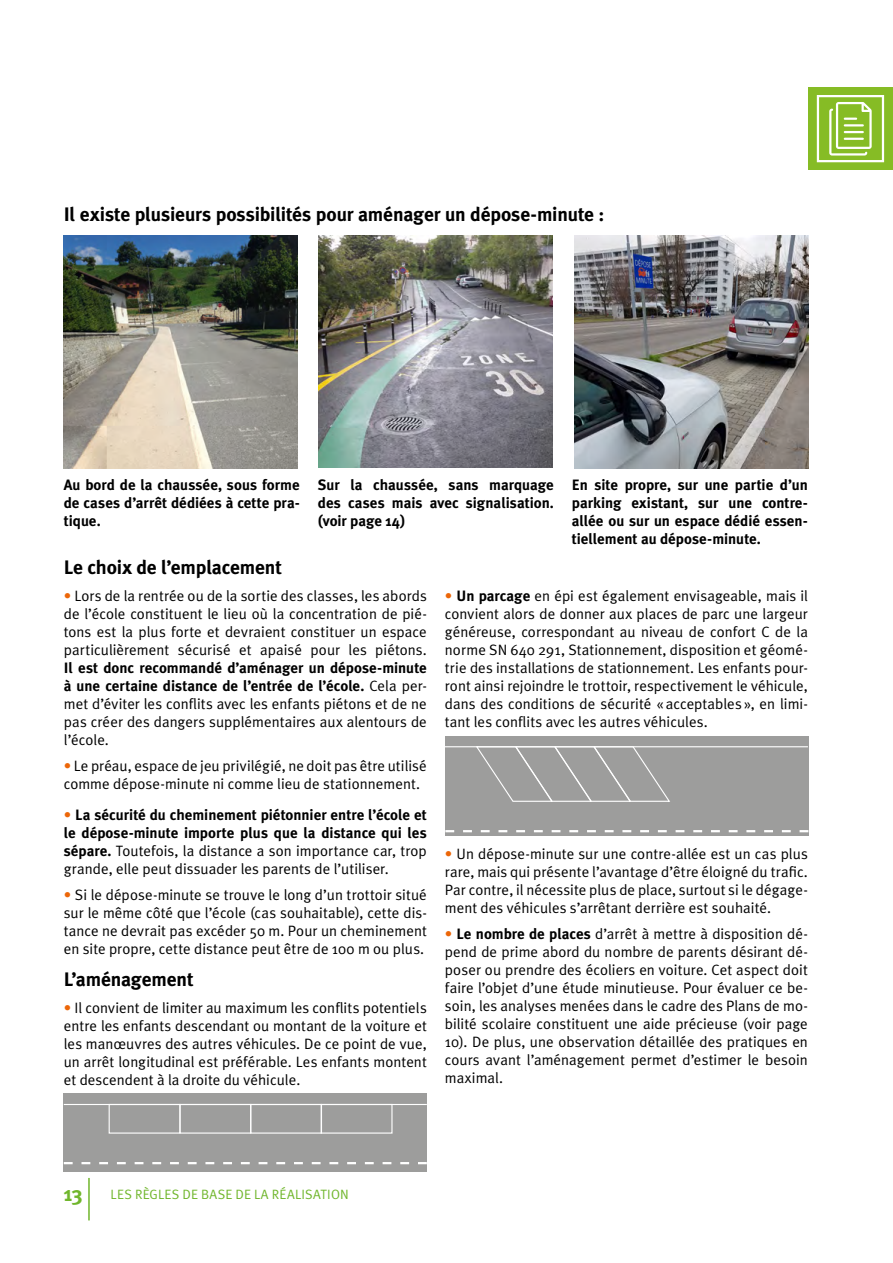
<style>
.page{position:relative;width:893px;height:1263px;background:#fff}
.page>*{position:absolute;margin:0;border:0;box-sizing:border-box;transform-origin:0 0}
.t1{font:700 21px "Meta Plus";color:#70b62c}
.t2{font:700 19.5px "Meta Plus";letter-spacing:-.01em;color:#000}
.t3{font:15px/18px "Meta Plus Normal";letter-spacing:.005em;color:#000;text-align:justify}
.t4{font:700 15px/18px "Meta Plus";color:#000;text-align:justify}
.t5{font:13.5px "Meta Plus Normal";letter-spacing:.015em;color:#70b62c}
.s1{color:#ec6608}
.s2{font-family:"Meta Plus Normal";font-weight:400}
.s3{font-family:"Meta Plus Normal";font-weight:400;color:#ec6608}
.s4{font-family:"Meta Plus";font-weight:700}
</style>
<div class="page">
<div style="left:808px;top:87px;width:85px;height:83px;background:#86bc25"></div>
<hr style="left:88px;top:1178px;width:2px;height:42px;background:#70b62c">
<img style="left:64px;top:236px;width:234px;height:232px">
<img style="left:574px;top:236px;width:234px;height:232px">
<img style="left:319px;top:235px;width:234px;height:233px">
<div style="left:817px;top:95px;width:67px;height:67px;border:2px solid #fff"></div>
<svg style="left:829px;top:102px;width:43px;height:54px"></svg>
<div style="left:64px;top:1093px;width:363px;height:78px;background:#9d9d9c"></div>
<div style="left:109px;top:1104px;width:72px;height:29px;border:1px solid #fff"></div>
<div style="left:179px;top:1104px;width:72px;height:29px;border:1px solid #fff"></div>
<div style="left:250px;top:1104px;width:72px;height:29px;border:1px solid #fff"></div>
<div style="left:321px;top:1104px;width:72px;height:29px;border:1px solid #fff"></div>
<hr style="left:64px;top:1104px;width:363px;height:1px;background:#fff">
<svg style="left:64px;top:1162px;width:363px;height:2px"></svg>
<div style="left:445px;top:736px;width:363px;height:100px;background:#9d9d9c"></div>
<hr style="left:444px;top:746px;width:364px;height:1px;background:#fff">
<svg style="left:475px;top:746px;width:196px;height:56px"></svg>
<svg style="left:445px;top:830px;width:363px;height:2px"></svg>
<h2 class="t2" style="left:64px;top:203px;width:542px">Il existe plusieurs possibilités pour aménager un dépose-minute :</h2>
<p class="t4" style="left:64px;top:476px;width:238px">Au bord de la chaussée, sous forme de cases d’arrêt dédiées à cette pra&shy;tique.</p>
<p class="t4" style="left:318px;top:476px;width:238px">Sur la chaussée, sans marquage des cases mais avec signalisation. (voir page 14)</p>
<p class="t4" style="left:572px;top:476px;width:238px">En site propre, sur une partie d’un parking existant, sur une contre&shy;allée ou sur un espace dédié essen&shy;tiellement au dépose-minute.</p>
<h2 class="t2" style="left:64px;top:556px;width:220px">Le choix de l’emplacement</h2>
<p class="t3" style="left:64px;top:586px;width:365px"><span class="s1">•</span> Lors de la rentrée ou de la sortie des classes, les abords de l’école constituent le lieu où la concentration de pié&shy;tons est la plus forte et devraient constituer un espace particulièrement sécurisé et apaisé pour les piétons.</p>
<p class="t4" style="left:64px;top:658px;width:365px">Il est donc recommandé d’aménager un dépose-minute à une certaine distance de l’entrée de l’école. <span class="s2">Cela per-</span></p>
<p class="t3" style="left:64px;top:694px;width:365px">met d’éviter les conflits avec les enfants piétons et de ne pas créer des dangers supplémentaires aux alentours de l’école.</p>
<p class="t3" style="left:64px;top:757px;width:365px"><span class="s1">•</span> Le préau, espace de jeu privilégié, ne doit pas être utilisé comme dépose-minute ni comme lieu de stationnement.</p>
<p class="t4" style="left:64px;top:806px;width:365px"><span class="s3">•</span> La sécurité du cheminement piétonnier entre l’école et le dépose-minute importe plus que la distance qui les</p>
<p class="t3" style="left:64px;top:841px;width:365px"><span class="s4">sépare.</span> Toutefois, la distance a son importance car, trop grande, elle peut dissuader les parents de l’utiliser.</p>
<p class="t3" style="left:64px;top:886px;width:365px"><span class="s1">•</span> Si le dépose-minute se trouve le long d’un trottoir situé sur le même côté que l’école (cas souhaitable), cette dis&shy;tance ne devrait pas excéder 50 m. Pour un cheminement en site propre, cette distance peut être de 100 m ou plus.</p>
<h2 class="t2" style="left:64px;top:968px;width:131px">L’aménagement</h2>
<p class="t3" style="left:64px;top:998px;width:365px"><span class="s1">•</span> Il convient de limiter au maximum les conflits potentiels entre les enfants descendant ou montant de la voiture et les manœuvres des autres véhicules. De ce point de vue, un arrêt longitudinal est préférable. Les enfants montent et descendent à la droite du véhicule.</p>
<p class="t3" style="left:445px;top:586px;width:365px"><span class="s1">•</span> <span class="s4">Un parcage</span> en épi est également envisageable, mais il convient alors de donner aux places de parc une largeur généreuse, correspondant au niveau de confort C de la norme SN 640 291, Stationnement, disposition et géomé&shy;trie des installations de stationnement. Les enfants pour&shy;ront ainsi rejoindre le trottoir, respectivement le véhicule, dans des conditions de sécurité «acceptables », en limi&shy;tant les conflits avec les autres véhicules.</p>
<p class="t3" style="left:445px;top:844px;width:365px"><span class="s1">•</span> Un dépose-minute sur une contre-allée est un cas plus rare, mais qui présente l’avantage d’être éloigné du trafic.<br>Par contre, il nécessite plus de place, surtout si le dégage&shy;ment des véhicules s’arrêtant derrière est souhaité.</p>
<p class="t3" style="left:445px;top:925px;width:365px"><span class="s1">•</span> <span class="s4">Le nombre de places</span> d’arrêt à mettre à disposition dé&shy;pend de prime abord du nombre de parents désirant dé&shy;poser ou prendre des écoliers en voiture. Cet aspect doit faire l’objet d’une étude minutieuse. Pour évaluer ce be&shy;soin, les analyses menées dans le cadre des Plans de mo&shy;bilité scolaire constituent une aide précieuse (voir page 10). De plus, une observation détaillée des pratiques en cours avant l’aménagement permet d’estimer le besoin maximal.</p>
<h1 class="t1" style="left:64px;top:1182px;width:20px">13</h1>
<p class="t5" style="left:111px;top:1187px;width:240px">LES RÈGLES DE BASE DE LA RÉALISATION</p>
</div>
